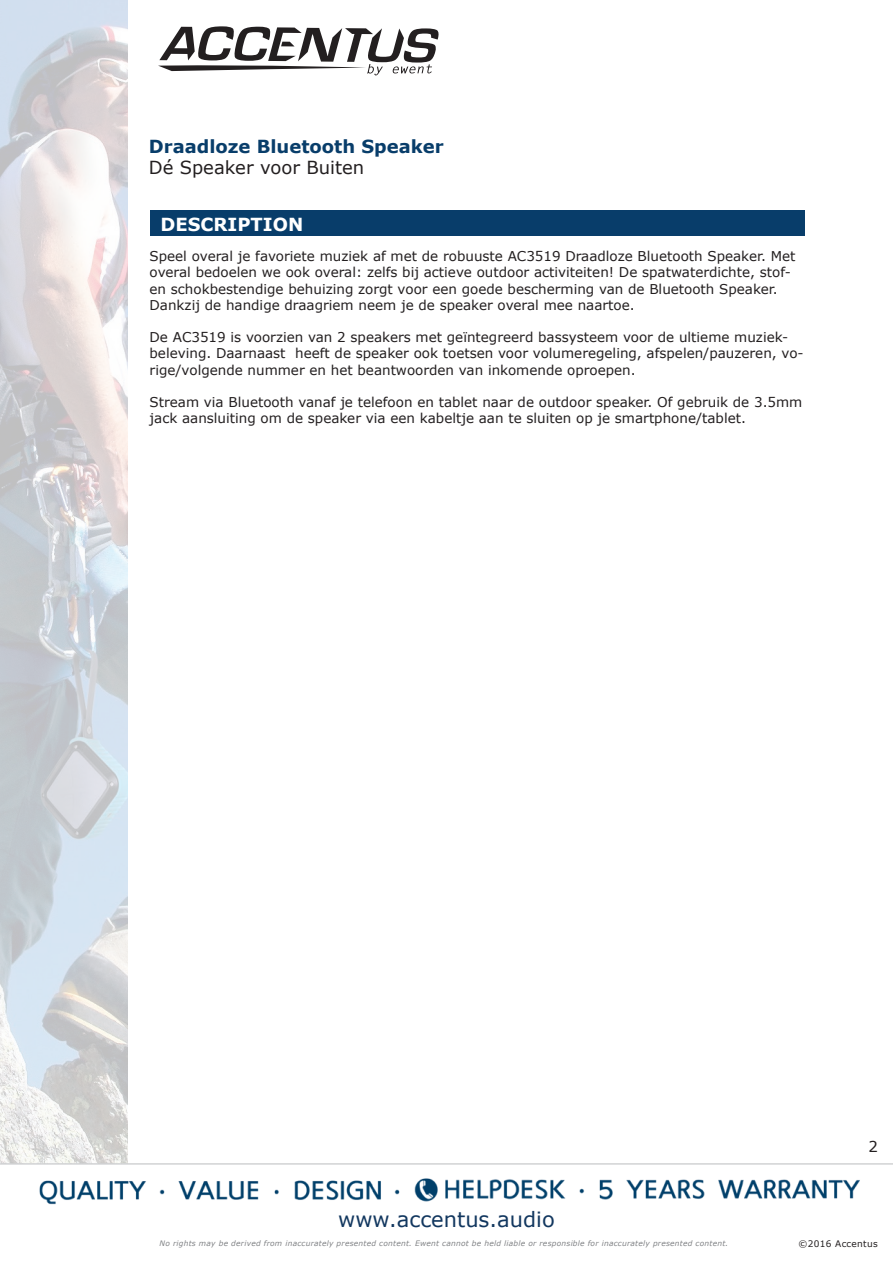
<style>
.page{position:relative;width:893px;height:1263px;background:#fff}
.page>*{position:absolute;margin:0;border:0;box-sizing:border-box;transform-origin:0 0}
.t1{font:21px "Verdana";color:#12375f}
.t2{font:700 18px "Verdana";color:#083d6a}
.t3{font:18px "Verdana";color:#231f20}
.t4{font:700 18px "Verdana";color:#fff}
.t5{font:15px "Verdana";color:#231f20}
.t6{font:13.5px/16.2px "Verdana";color:#231f20}
.t7{font:9px "Verdana";letter-spacing:.03em;color:#231f20}
.t8{font:italic 7.5px "Verdana";letter-spacing:.03em;color:#808285}
</style>
<div class="page">
<img style="left:0;top:0;width:127px;height:1163px">
<img style="left:39px;top:1178px;width:821px;height:27px">
<svg style="left:158px;top:26px;width:281px;height:49px"></svg>
<hr style="left:0;top:1163px;width:893px;height:2px;background:#d1d2d4">
<div style="left:150px;top:210px;width:654px;height:26px;background:#083d6a"></div>
<h2 class="t2" style="left:149px;top:135px;width:296px">Draadloze Bluetooth Speaker</h2>
<h2 class="t3" style="left:149px;top:156px;width:217px">Dé Speaker voor Buiten</h2>
<h2 class="t4" style="left:160px;top:213px;width:144px">DESCRIPTION</h2>
<p class="t6" style="left:150px;top:248px;width:647px">Speel overal je favoriete muziek af met de robuuste AC3519 Draadloze Bluetooth Speaker. Met overal bedoelen we ook overal: zelfs bij actieve outdoor activiteiten! De spatwaterdichte, stof&shy;en schokbestendige behuizing zorgt voor een goede bescherming van de Bluetooth Speaker.<br>Dankzij de handige draagriem neem je de speaker overal mee naartoe.</p>
<p class="t6" style="left:150px;top:329px;width:656px">De AC3519 is voorzien van 2 speakers met geïntegreerd bassysteem voor de ultieme muziek&shy;beleving. Daarnaast heeft de speaker ook toetsen voor volumeregeling, afspelen/pauzeren, vo&shy;rige/volgende nummer en het beantwoorden van inkomende oproepen.</p>
<p class="t6" style="left:150px;top:394px;width:654px">Stream via Bluetooth vanaf je telefoon en tablet naar de outdoor speaker. Of gebruik de 3.5mm jack aansluiting om de speaker via een kabeltje aan te sluiten op je smartphone/tablet.</p>
<h1 class="t1" style="left:338px;top:1206px;width:218px">www.accentus.audio</h1>
<p class="t5" style="left:868px;top:1137px;width:11px">2</p>
<p class="t8" style="left:160px;top:1238px;width:570px">No rights may be derived from inaccurately presented content. Ewent cannot be held liable or responsible for inaccurately presented content.</p>
<p class="t7" style="left:798px;top:1238px;width:81px">©2016 Accentus</p>
</div>
